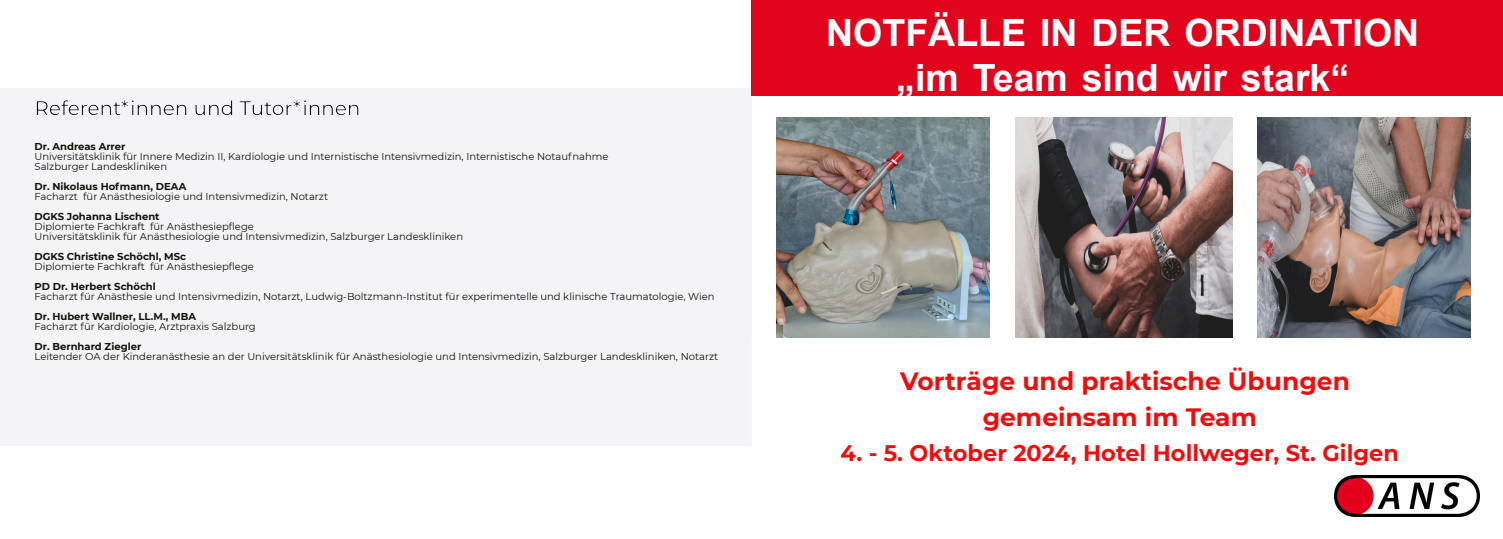
<style>
.page{position:relative;width:1503px;height:539px;background:#fff}
.page>*{position:absolute;margin:0;border:0;box-sizing:border-box;transform-origin:0 0}
.t1{font:700 37.5px/45px "Arial";color:#fff;text-align:center}
.t2{font:700 25px/35.5px "Montserrat";color:#f20d0d;text-align:center}
.t3{font:700 22.5px "Montserrat";color:#f20d0d}
.t4{font:20px "Montserrat";color:#000}
.t5{font:10px/10px "Montserrat";color:#12120d}
.t6{font:700 10px "Montserrat";color:#12120d}
</style>
<div class="page">
<div style="left:0;top:88px;width:751px;height:358px;background:#f4f4f6"></div>
<img style="left:1334px;top:475px;width:145px;height:41px">
<div style="left:751px;top:0;width:751px;height:96px;background:#e2031c"></div>
<img style="left:777px;top:118px;width:212px;height:219px">
<img style="left:1257px;top:118px;width:213px;height:219px">
<img style="left:1015px;top:118px;width:217px;height:219px">
<h3 class="t4" style="left:35px;top:96px;width:327px">Referent*innen und Tutor*innen</h3>
<p class="t6" style="left:35px;top:140px;width:92px">Dr. Andreas Arrer</p>
<p class="t5" style="left:35px;top:151px;width:575px">Universitätsklinik für Innere Medizin II, Kardiologie und Internistische Intensivmedizin, Internistische Notaufnahme<br>Salzburger Landeskliniken</p>
<p class="t6" style="left:35px;top:180px;width:153px">Dr. Nikolaus Hofmann, DEAA</p>
<p class="t5" style="left:35px;top:191px;width:295px">Facharzt für Anästhesiologie und Intensivmedizin, Notarzt</p>
<p class="t6" style="left:35px;top:210px;width:127px">DGKS Johanna Lischent</p>
<p class="t5" style="left:35px;top:221px;width:430px">Diplomierte Fachkraft für Anästhesiepflege<br>Universitätsklinik für Anästhesiologie und Intensivmedizin, Salzburger Landeskliniken</p>
<p class="t6" style="left:35px;top:250px;width:153px">DGKS Christine Schöchl, MSc</p>
<p class="t5" style="left:35px;top:261px;width:221px">Diplomierte Fachkraft für Anästhesiepflege</p>
<p class="t6" style="left:35px;top:280px;width:123px">PD Dr. Herbert Schöchl</p>
<p class="t5" style="left:35px;top:291px;width:681px">Facharzt für Anästhesie und Intensivmedizin, Notarzt, Ludwig-Boltzmann-Institut für experimentelle und klinische Traumatologie, Wien</p>
<p class="t6" style="left:35px;top:310px;width:163px">Dr. Hubert Wallner, LL.M., MBA</p>
<p class="t5" style="left:35px;top:321px;width:223px">Facharzt für Kardiologie, Arztpraxis Salzburg</p>
<p class="t6" style="left:35px;top:340px;width:108px">Dr. Bernhard Ziegler</p>
<p class="t5" style="left:35px;top:351px;width:685px">Leitender OA der Kinderanästhesie an der Universitätsklinik für Anästhesiologie und Intensivmedizin, Salzburger Landeskliniken, Notarzt</p>
<h1 class="t1" style="left:826px;top:14px;width:594px">NOTFÄLLE IN DER ORDINATION „im Team sind wir stark“</h1>
<h2 class="t2" style="left:900px;top:363px;width:451px">Vorträge und praktische Übungen gemeinsam im Team</h2>
<h3 class="t3" style="left:840px;top:439px;width:560px">4. - 5. Oktober 2024, Hotel Hollweger, St. Gilgen</h3>
</div>
